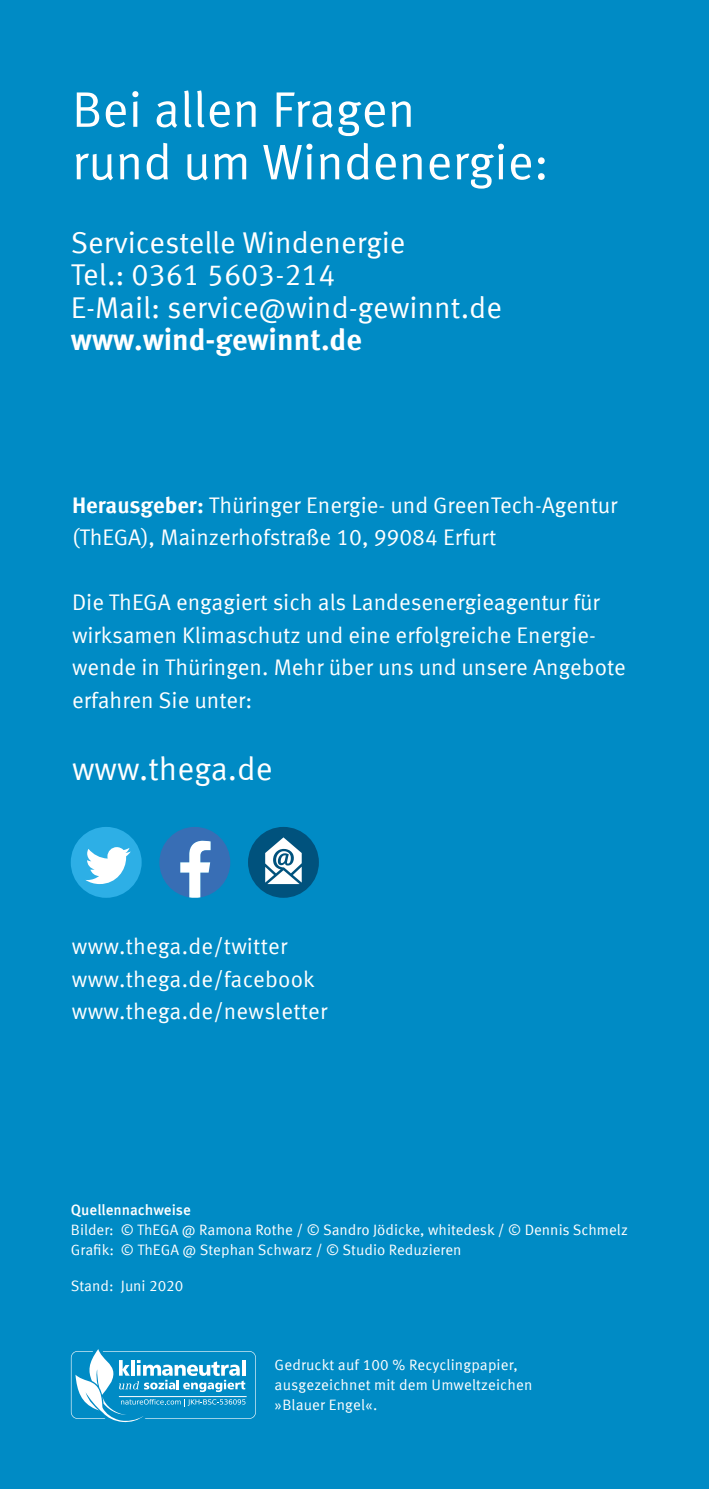
<style>
.page{position:relative;width:709px;height:1489px;background:#fff}
.page>*{position:absolute;margin:0;border:0;box-sizing:border-box;transform-origin:0 0}
.t1{font:50px/52.5px "Meta Offc Pro Norm";color:#fff}
.t2{font:32.5px "Meta Offc Pro Norm";color:#fff}
.t3{font:30px/32.5px "Meta Offc Pro Norm";color:#fff}
.t4{font:700 30px "Meta Offc Pro";color:#fff}
.t5{font:22.5px/32.5px "Meta Offc Pro Norm";color:#fff}
.t6{font:15px/20px "Meta Offc Pro Norm";color:#fff}
.t7{font:500 15px "Meta Offc Pro";color:#fff}
.s1{font-family:"Meta Offc Pro";font-weight:700}
</style>
<div class="page">
<div style="left:0;top:0;width:709px;height:1488px;background:#008bc5"></div>
<svg style="left:71px;top:1349px;width:185px;height:73px"></svg>
<div style="left:71px;top:826px;width:71px;height:71px;background:#2dafe6;border-radius:50%"></div>
<svg style="left:85px;top:847px;width:46px;height:37px"></svg>
<svg style="left:159px;top:827px;width:71px;height:70px"></svg>
<div style="left:248px;top:826px;width:71px;height:71px;background:#00527d;border-radius:50%"></div>
<svg style="left:265px;top:837px;width:37px;height:47px"></svg>
<h1 class="t1" style="left:72px;top:80px;width:478px">Bei allen Fragen<br>rund um Windenergie:</h1>
<h3 class="t3" style="left:71px;top:224px;width:433px">Servicestelle Windenergie<br>Tel.: 0361 5603-214<br>E-Mail: service@wind-gewinnt.de</h3>
<h3 class="t4" style="left:71px;top:316px;width:293px">www.wind-gewinnt.de</h3>
<p class="t5" style="left:72px;top:487px;width:547px"><span class="s1">Herausgeber:</span> Thüringer Energie- und GreenTech-Agentur (ThEGA), Mainzerhofstraße 10, 99084 Erfurt</p>
<p class="t5" style="left:72px;top:585px;width:555px">Die ThEGA engagiert sich als Landesenergieagentur für wirksamen Klimaschutz und eine erfolgreiche Energie&shy;wende in Thüringen. Mehr über uns und unsere Angebote erfahren Sie unter:</p>
<h2 class="t2" style="left:72px;top:744px;width:202px">www.thega.de</h2>
<p class="t5" style="left:72px;top:928px;width:257px">www.thega.de/twitter www.thega.de/facebook www.thega.de/newsletter</p>
<p class="t7" style="left:71px;top:1197px;width:122px">Quellennachweise</p>
<p class="t6" style="left:71px;top:1218px;width:558px">Bilder: © ThEGA @ Ramona Rothe / © Sandro Jödicke, whitedesk / © Dennis Schmelz<br>Grafik: © ThEGA @ Stephan Schwarz / © Studio Reduzieren</p>
<p class="t6" style="left:71px;top:1274px;width:114px">Stand: Juni 2020</p>
<p class="t6" style="left:275px;top:1353px;width:259px">Gedruckt auf 100 % Recyclingpapier, ausgezeichnet mit dem Umweltzeichen »Blauer Engel«.</p>
</div>
